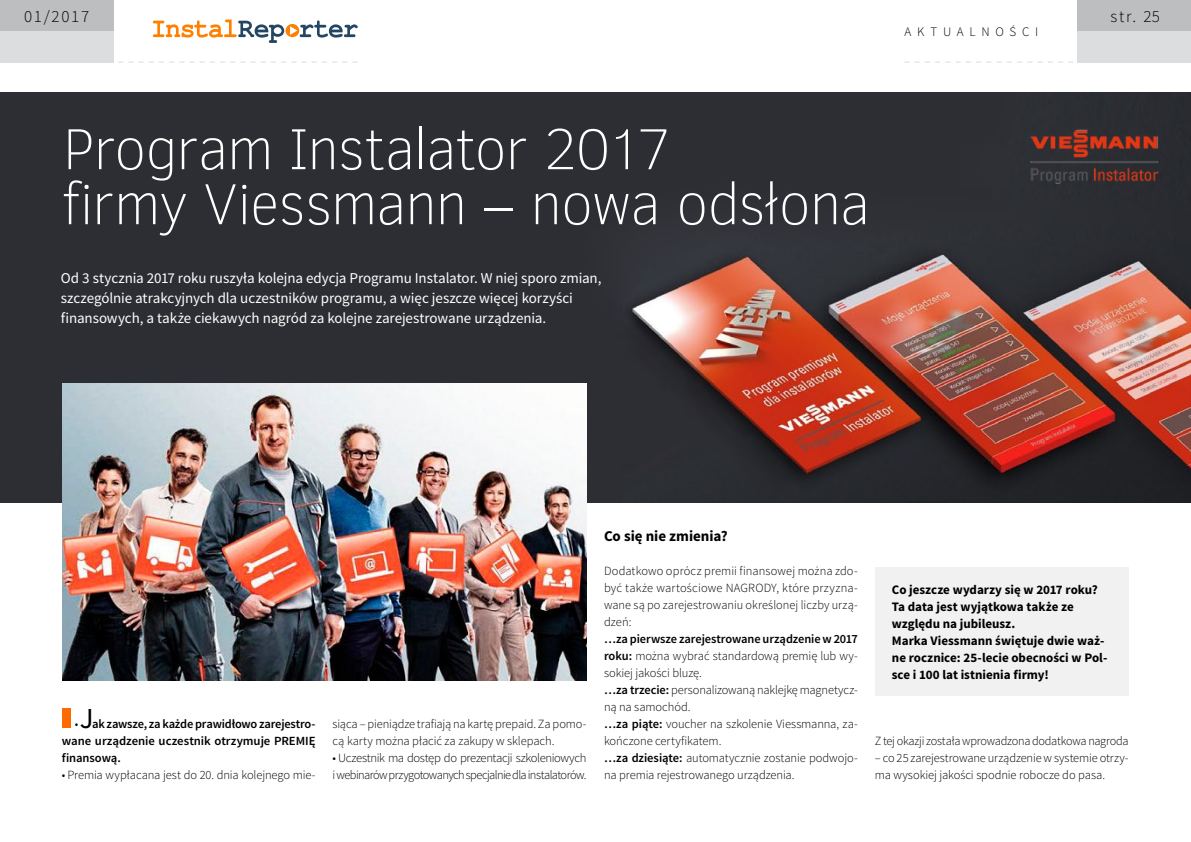
<style>
.page{position:relative;width:1191px;height:842px;background:#fff}
.page>*{position:absolute;margin:0;border:0;box-sizing:border-box;transform-origin:0 0}
.t1{font:100 59px/55px "Clear Sans";letter-spacing:-.025em;color:#fff}
.t2{font:300 17px "Source Sans Pro";letter-spacing:.1em;color:#000}
.t3{font:15px/20px "Source Sans Pro";letter-spacing:-.01em;color:#fff}
.t4{font:700 15px "Source Sans Pro";letter-spacing:-.005em;color:#000}
.t5{font:700 13px/17px "Source Sans Pro";color:#000}
.t6{font:300 13px "Source Sans Pro";letter-spacing:.445em;color:#000}
.t7{font:300 12.5px/17px "Source Sans Pro";letter-spacing:-.01em;color:#000}
.t8{font:300 12.5px/17px "Source Sans Pro";letter-spacing:-.04em;color:#000}
.t9{font:600 12.5px/17px "Source Sans Pro";letter-spacing:-.005em;color:#000;text-align:justify}
.s1{font-weight:300}
.s2{font-weight:400;font-size:29px}
.s3{font-weight:600}
</style>
<div class="page">
<svg style="left:904px;top:62px;width:179px;height:1px"></svg>
<div style="left:1077px;top:0;width:114px;height:31px;background:#bcbec0"></div>
<div style="left:1077px;top:31px;width:114px;height:31px;background:#dcddde"></div>
<svg style="left:153px;top:20px;width:204px;height:23px"></svg>
<div style="left:0;top:0;width:113px;height:31px;background:#bcbec0"></div>
<div style="left:0;top:31px;width:113px;height:31px;background:#dcddde"></div>
<svg style="left:108px;top:62px;width:249px;height:1px"></svg>
<img style="left:0;top:93px;width:1191px;height:409px">
<div style="left:62px;top:708px;width:8px;height:20px;background:#ff6a00"></div>
<img style="left:62px;top:383px;width:525px;height:297px">
<img style="left:1030px;top:124px;width:129px;height:60px">
<div style="left:875px;top:567px;width:253px;height:129px;background:#f1f1f2"></div>
<h2 class="t2" style="left:24px;top:6px;width:67px">01/2017</h2>
<h2 class="t2" style="left:1110px;top:6px;width:51px">str. 25</h2>
<p class="t6" style="left:904px;top:24px;width:135px">aktualności</p>
<h1 class="t1" style="left:62px;top:121px;width:809px">Program Instalator 2017<br>firmy Viessmann – nowa odsłona</h1>
<p class="t3" style="left:61px;top:269px;width:542px">Od 3 stycznia 2017 roku ruszyła kolejna edycja Programu Instalator. W niej sporo zmian, szczególnie atrakcyjnych dla uczestników programu, a więc jeszcze więcej korzyści finansowych, a także ciekawych nagród za kolejne zarejestrowane urządzenia.</p>
<p class="t9" style="left:62px;top:716px;width:255px;text-indent:13px"><span class="s1">•</span> <span class="s2">J</span>ak zawsze, za każde prawidłowo zarejestro&shy;wane urządzenie uczestnik otrzymuje PREMIĘ finansową.</p>
<p class="t7" style="left:62px;top:767px;width:255px">• Premia wypłacana jest do 20. dnia kolejnego mie-</p>
<p class="t7" style="left:333px;top:716px;width:255px">siąca – pieniądze trafiają na kartę prepaid. Za pomo&shy;cą karty można płacić za zakupy w sklepach.</p>
<p class="t8" style="left:333px;top:750px;width:255px">• Uczestnik ma dostęp do prezentacji szkoleniowych i webinarów przygotowanych specjalnie dla instalatorów.</p>
<p class="t4" style="left:604px;top:527px;width:125px">Co się nie zmienia?</p>
<p class="t7" style="left:604px;top:563px;width:255px;text-align:justify">Dodatkowo oprócz premii finansowej można zdo&shy;być także wartościowe NAGRODY, które przyzna&shy;wane są po zarejestrowaniu określonej liczby urzą&shy;dzeń:</p>
<p class="t7" style="left:604px;top:631px;width:255px"><span class="s3">…za pierwsze zarejestrowane urządzenie w 2017 roku:</span> można wybrać standardową premię lub wy&shy;sokiej jakości bluzę.<br><span class="s3">…za trzecie:</span> personalizowaną naklejkę magnetycz&shy;ną na samochód.<br><span class="s3">…za piąte:</span> voucher na szkolenie Viessmanna, za&shy;kończone certyfikatem.<br><span class="s3">…za dziesiąte:</span> automatycznie zostanie podwojo&shy;na premia rejestrowanego urządzenia.</p>
<p class="t5" style="left:892px;top:581px;width:217px">Co jeszcze wydarzy się w 2017 roku?<br>Ta data jest wyjątkowa także ze względu na jubileusz.<br>Marka Viessmann świętuje dwie waż&shy;ne rocznice: 25-lecie obecności w Pol&shy;sce i 100 lat istnienia firmy!</p>
<p class="t7" style="left:874px;top:733px;width:255px">Z tej okazji została wprowadzona dodatkowa nagroda</p>
<p class="t7" style="left:874px;top:750px;width:255px">– co 25 zarejestrowane urządzenie w systemie otrzy&shy;ma wysokiej jakości spodnie robocze do pasa.</p>
</div>
